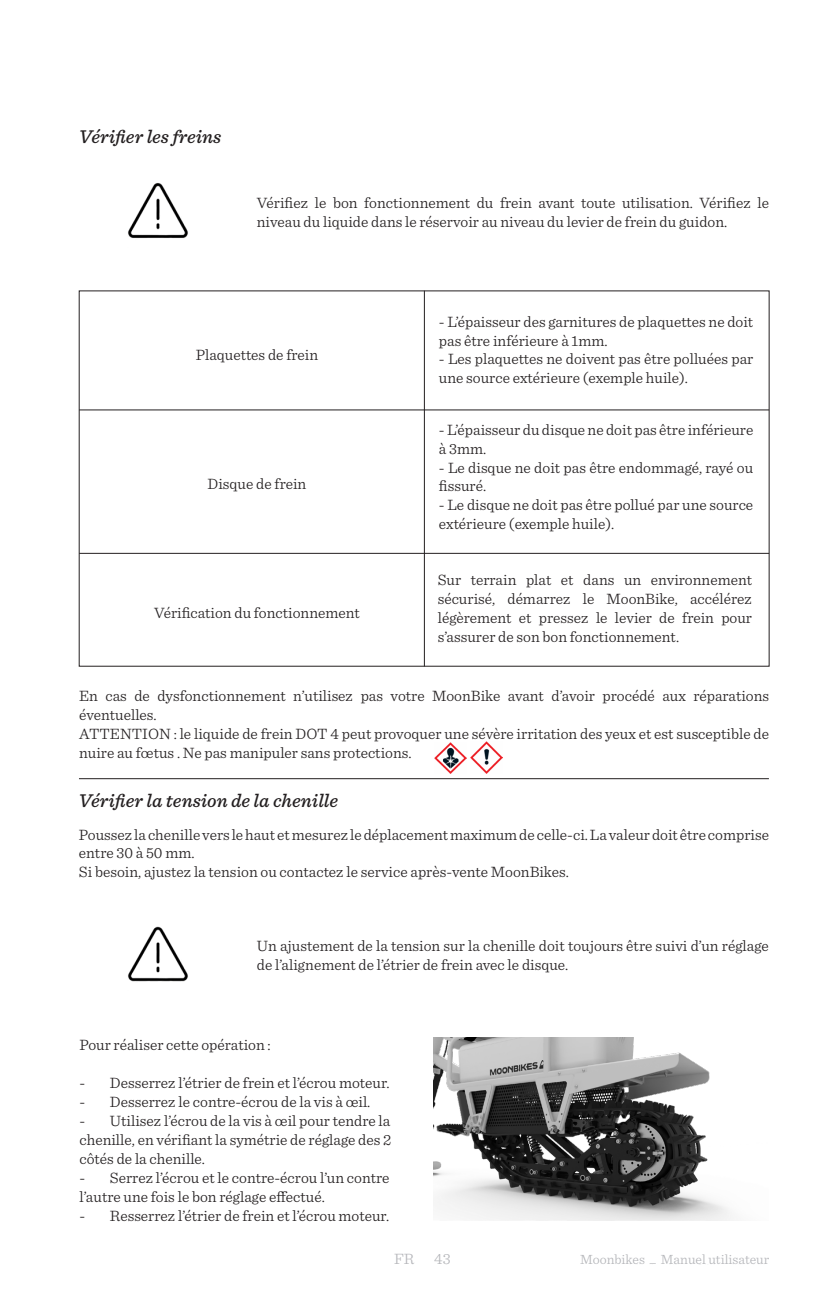
<style>
.page{position:relative;width:819px;height:1315px;background:#fff}
.page>*{position:absolute;margin:0;border:0;box-sizing:border-box;transform-origin:0 0}
.t1{font:italic 500 19.25px "Sentinel";color:#231f20}
.t2{font:300 15.75px/18.9px "Sentinel";color:#231f20}
.t3{font:300 15.75px "Sentinel";color:#b2b3b7}
.t4{font:300 14px "Sentinel";color:#b2b3b7}
</style>
<div class="page">
<hr style="left:79px;top:778px;width:689px;height:1px;background:#231f20">
<hr style="left:424px;top:291px;width:1px;height:375px;background:#231f20">
<hr style="left:79px;top:410px;width:690px;height:1px;background:#231f20">
<hr style="left:79px;top:553px;width:690px;height:1px;background:#231f20">
<img style="left:128px;top:926px;width:60px;height:56px">
<img style="left:128px;top:183px;width:60px;height:55px">
<img style="left:434px;top:1037px;width:297px;height:183px">
<img style="left:434px;top:742px;width:32px;height:31px">
<img style="left:470px;top:742px;width:32px;height:31px">
<p class="t1" style="left:79px;top:122px;width:144px">Vérifier les freins</p>
<p class="t2" style="left:257px;top:193px;width:513px">Vérifiez le bon fonctionnement du frein avant toute utilisation. Vérifiez le niveau du liquide dans le réservoir au niveau du levier de frein du guidon.</p>
<p class="t2" style="left:196px;top:344px;width:124px">Plaquettes de frein</p>
<p class="t2" style="left:207px;top:473px;width:100px">Disque de frein</p>
<p class="t2" style="left:154px;top:602px;width:207px">Vérification du fonctionnement</p>
<p class="t2" style="left:439px;top:311px;width:316px">- L’épaisseur des garnitures de plaquettes ne doit pas être inférieure à 1mm.</p>
<p class="t2" style="left:439px;top:349px;width:316px">- Les plaquettes ne doivent pas être polluées par une source extérieure (exemple huile).</p>
<p class="t2" style="left:439px;top:419px;width:316px">- L’épaisseur du disque ne doit pas être inférieure à 3mm.</p>
<p class="t2" style="left:439px;top:457px;width:316px">- Le disque ne doit pas être endommagé, rayé ou fissuré.</p>
<p class="t2" style="left:439px;top:495px;width:316px">- Le disque ne doit pas être pollué par une source extérieure (exemple huile).</p>
<p class="t2" style="left:437px;top:569px;width:316px;text-align:justify">Sur terrain plat et dans un environnement sécurisé, démarrez le MoonBike, accélérez légèrement et pressez le levier de frein pour s’assurer de son bon fonctionnement.</p>
<p class="t2" style="left:79px;top:685px;width:691px">En cas de dysfonctionnement n’utilisez pas votre MoonBike avant d’avoir procédé aux réparations éventuelles.</p>
<p class="t2" style="left:79px;top:723px;width:691px">ATTENTION : le liquide de frein DOT 4 peut provoquer une sévère irritation des yeux et est susceptible de nuire au fœtus . Ne pas manipuler sans protections.</p>
<p class="t1" style="left:79px;top:786px;width:261px">Vérifier la tension de la chenille</p>
<p class="t2" style="left:79px;top:824px;width:691px">Poussez la chenille vers le haut et mesurez le déplacement maximum de celle-ci. La valeur doit être comprise entre 30 à 50 mm.</p>
<p class="t2" style="left:79px;top:862px;width:491px">Si besoin, ajustez la tension ou contactez le service après-vente MoonBikes.</p>
<p class="t2" style="left:257px;top:935px;width:513px">Un ajustement de la tension sur la chenille doit toujours être suivi d’un réglage de l’alignement de l’étrier de frein avec le disque.</p>
<p class="t2" style="left:79px;top:1035px;width:193px">Pour réaliser cette opération :</p>
<p class="t2" style="left:79px;top:1072px;width:311px">- Desserrez l’étrier de frein et l’écrou moteur.</p>
<p class="t2" style="left:79px;top:1091px;width:292px">- Desserrez le contre-écrou de la vis à œil.</p>
<p class="t2" style="left:79px;top:1110px;width:313px;text-align:justify">- Utilisez l’écrou de la vis à œil pour tendre la chenille, en vérifiant la symétrie de réglage des 2 côtés de la chenille.</p>
<p class="t2" style="left:79px;top:1167px;width:311px">- Serrez l’écrou et le contre-écrou l’un contre l’autre une fois le bon réglage effectué.</p>
<p class="t2" style="left:79px;top:1205px;width:311px">- Resserrez l’étrier de frein et l’écrou moteur.</p>
<p class="t3" style="left:381px;top:1247px;width:34px">ENGFR</p>
<p class="t3" style="left:434px;top:1247px;width:18px">43</p>
<p class="t4" style="left:580px;top:1249px;width:191px">Moonbikes _ Manuel utilis teur</p>
<p class="t4" style="left:614px;top:1249px;width:157px">Moonbikes _ User manual</p>
</div>
